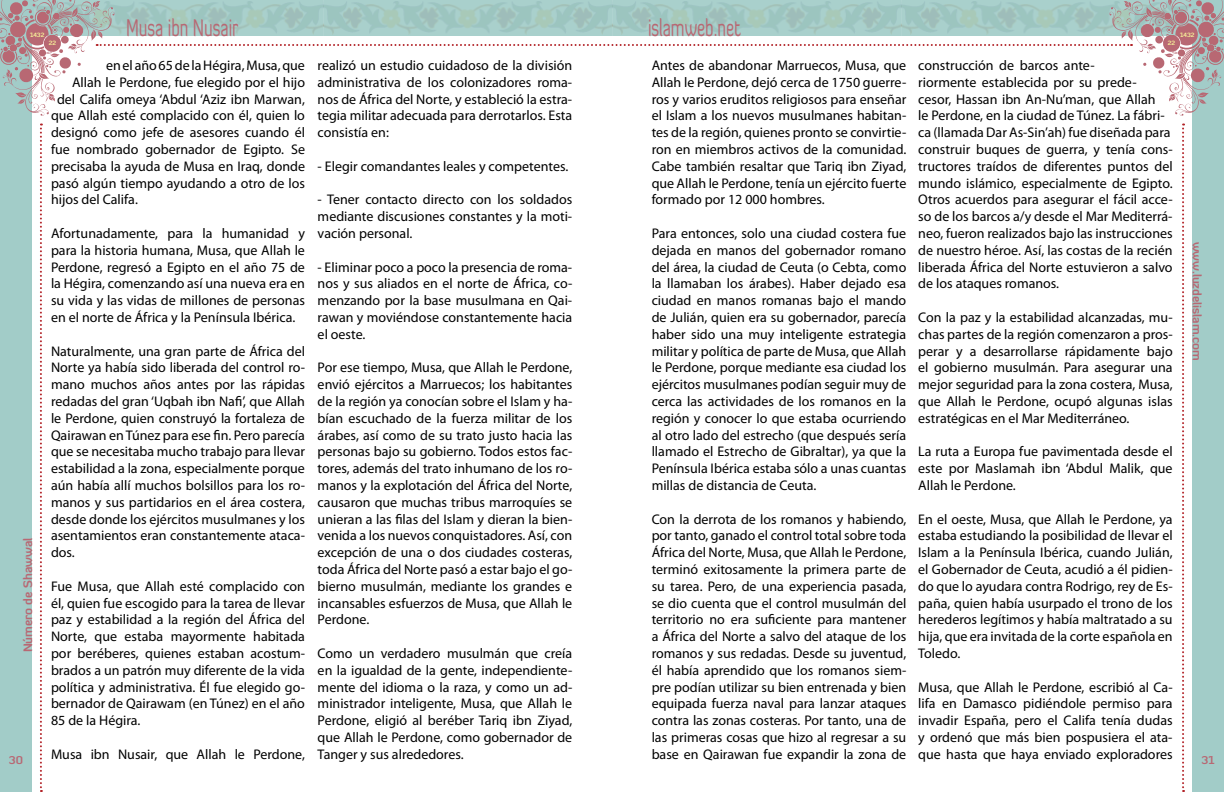
<style>
.page{position:relative;width:1224px;height:792px;background:#fff}
.page>*{position:absolute;margin:0;border:0;box-sizing:border-box;transform-origin:0 0}
.t1{font:24px "Diavlo";color:#b86873;scale:.67 1}
.t2{font:14px/16.8px "Myriad Pro";color:#000;text-align:justify}
.t3{font:700 12px "Diavlo";color:#b86873}
.t4{font:700 11px "Diavlo";color:#b86873}
.t5{font:700 6px "Diavlo";color:#f8f299}
</style>
<div class="page">
<div style="left:0;top:0;width:32px;height:792px;background:#a2ccc8"></div>
<svg style="left:40px;top:124px;width:2px;height:668px"></svg>
<div style="left:1192px;top:0;width:32px;height:792px;background:#a2ccc8"></div>
<svg style="left:1182px;top:124px;width:2px;height:668px"></svg>
<svg style="left:0;top:0;width:1224px;height:116px"></svg>
<p class="t5" style="left:30px;top:31px;width:16px">1432</p>
<p class="t5" style="left:49px;top:39px;width:9px">22</p>
<p class="t1" style="left:126px;top:13px;width:169px">Musa ibn Nusair</p>
<p class="t1" style="left:648px;top:13px;width:140px">islamweb.net</p>
<p class="t5" style="left:1180px;top:31px;width:16px">1432</p>
<p class="t5" style="left:1168px;top:39px;width:9px">22</p>
<p class="t2" style="left:106px;top:57px;width:200px">en el año 65 de la Hégira, Musa, que</p>
<p class="t2" style="left:72px;top:74px;width:235px">Allah le Perdone, fue elegido por el hijo</p>
<p class="t2" style="left:57px;top:90px;width:249px">del Califa omeya ‘Abdul ‘Aziz ibn Marwan,</p>
<p class="t2" style="left:51px;top:107px;width:255px">que Allah esté complacido con él, quien lo</p>
<p class="t2" style="left:51px;top:124px;width:256px">designó como jefe de asesores cuando él</p>
<p class="t2" style="left:51px;top:141px;width:256px">fue nombrado gobernador de Egipto. Se</p>
<p class="t2" style="left:51px;top:158px;width:256px">precisaba la ayuda de Musa en Iraq, donde</p>
<p class="t2" style="left:51px;top:174px;width:256px">pasó algún tiempo ayudando a otro de los</p>
<p class="t2" style="left:51px;top:191px;width:88px">hijos del Califa.</p>
<p class="t2" style="left:51px;top:225px;width:256px">Afortunadamente, para la humanidad y para la historia humana, Musa, que Allah le Perdone, regresó a Egipto en el año 75 de la Hégira, comenzando así una nueva era en su vida y las vidas de millones de personas en el norte de África y la Península Ibérica.</p>
<p class="t2" style="left:51px;top:342px;width:256px">Naturalmente, una gran parte de África del Norte ya había sido liberada del control ro&shy;mano muchos años antes por las rápidas redadas del gran ‘Uqbah ibn Nafi’, que Allah le Perdone, quien construyó la fortaleza de Qairawan en Túnez para ese fin. Pero parecía que se necesitaba mucho trabajo para llevar estabilidad a la zona, especialmente porque aún había allí muchos bolsillos para los ro&shy;manos y sus partidarios en el área costera, desde donde los ejércitos musulmanes y los asentamientos eran constantemente ataca&shy;dos.</p>
<p class="t2" style="left:51px;top:578px;width:256px">Fue Musa, que Allah esté complacido con él, quien fue escogido para la tarea de llevar paz y estabilidad a la región del África del Norte, que estaba mayormente habitada por beréberes, quienes estaban acostum&shy;brados a un patrón muy diferente de la vida política y administrativa. Él fue elegido go&shy;bernador de Qairawam (en Túnez) en el año 85 de la Hégira.</p>
<p class="t2" style="left:51px;top:746px;width:256px">Musa ibn Nusair, que Allah le Perdone,</p>
<p class="t2" style="left:318px;top:57px;width:256px">realizó un estudio cuidadoso de la división administrativa de los colonizadores roma&shy;nos de África del Norte, y estableció la estra&shy;tegia militar adecuada para derrotarlos. Esta consistía en:</p>
<p class="t2" style="left:318px;top:158px;width:252px">- Elegir comandantes leales y competentes.</p>
<p class="t2" style="left:318px;top:191px;width:256px">- Tener contacto directo con los soldados mediante discusiones constantes y la moti&shy;vación personal.</p>
<p class="t2" style="left:318px;top:258px;width:256px">- Eliminar poco a poco la presencia de roma&shy;nos y sus aliados en el norte de África, co&shy;menzando por la base musulmana en Qai&shy;rawan y moviéndose constantemente hacia el oeste.</p>
<p class="t2" style="left:318px;top:359px;width:256px">Por ese tiempo, Musa, que Allah le Perdone, envió ejércitos a Marruecos; los habitantes de la región ya conocían sobre el Islam y ha&shy;bían escuchado de la fuerza militar de los árabes, así como de su trato justo hacia las personas bajo su gobierno. Todos estos fac&shy;tores, además del trato inhumano de los ro&shy;manos y la explotación del África del Norte, causaron que muchas tribus marroquíes se unieran a las filas del Islam y dieran la bien&shy;venida a los nuevos conquistadores. Así, con excepción de una o dos ciudades costeras, toda África del Norte pasó a estar bajo el go&shy;bierno musulmán, mediante los grandes e incansables esfuerzos de Musa, que Allah le Perdone.</p>
<p class="t2" style="left:318px;top:645px;width:256px">Como un verdadero musulmán que creía en la igualdad de la gente, independiente&shy;mente del idioma o la raza, y como un ad&shy;ministrador inteligente, Musa, que Allah le Perdone, eligió al beréber Tariq ibn Ziyad, que Allah le Perdone, como gobernador de Tanger y sus alrededores.</p>
<p class="t2" style="left:652px;top:57px;width:256px">Antes de abandonar Marruecos, Musa, que Allah le Perdone, dejó cerca de 1750 guerre&shy;ros y varios eruditos religiosos para enseñar el Islam a los nuevos musulmanes habitan&shy;tes de la región, quienes pronto se convirtie&shy;ron en miembros activos de la comunidad.<br>Cabe también resaltar que Tariq ibn Ziyad, que Allah le Perdone, tenía un ejército fuerte formado por 12 000 hombres.</p>
<p class="t2" style="left:652px;top:225px;width:256px">Para entonces, solo una ciudad costera fue dejada en manos del gobernador romano del área, la ciudad de Ceuta (o Cebta, como la llamaban los árabes). Haber dejado esa ciudad en manos romanas bajo el mando de Julián, quien era su gobernador, parecía haber sido una muy inteligente estrategia militar y política de parte de Musa, que Allah le Perdone, porque mediante esa ciudad los ejércitos musulmanes podían seguir muy de cerca las actividades de los romanos en la región y conocer lo que estaba ocurriendo al otro lado del estrecho (que después sería llamado el Estrecho de Gibraltar), ya que la Península Ibérica estaba sólo a unas cuantas millas de distancia de Ceuta.</p>
<p class="t2" style="left:652px;top:510px;width:256px">Con la derrota de los romanos y habiendo, por tanto, ganado el control total sobre toda África del Norte, Musa, que Allah le Perdone, terminó exitosamente la primera parte de su tarea. Pero, de una experiencia pasada, se dio cuenta que el control musulmán del territorio no era suficiente para mantener a África del Norte a salvo del ataque de los romanos y sus redadas. Desde su juventud, él había aprendido que los romanos siem&shy;pre podían utilizar su bien entrenada y bien equipada fuerza naval para lanzar ataques contra las zonas costeras. Por tanto, una de las primeras cosas que hizo al regresar a su base en Qairawan fue expandir la zona de</p>
<p class="t2" style="left:918px;top:57px;width:256px;text-align:left">construcción de barcos ante-<br>riormente establecida por su prede&shy;cesor, Hassan ibn An-Nu’man, que Allah<br>le Perdone, en la ciudad de Túnez. La fábri&shy;ca (llamada Dar As-Sin’ah) fue diseñada para construir buques de guerra, y tenía cons&shy;tructores traídos de diferentes puntos del mundo islámico, especialmente de Egipto.<br>Otros acuerdos para asegurar el fácil acce&shy;so de los barcos a/y desde el Mar Mediterrá&shy;neo, fueron realizados bajo las instrucciones de nuestro héroe. Así, las costas de la recién liberada África del Norte estuvieron a salvo de los ataques romanos.</p>
<p class="t2" style="left:918px;top:309px;width:256px">Con la paz y la estabilidad alcanzadas, mu&shy;chas partes de la región comenzaron a pros&shy;perar y a desarrollarse rápidamente bajo el gobierno musulmán. Para asegurar una mejor seguridad para la zona costera, Musa, que Allah le Perdone, ocupó algunas islas estratégicas en el Mar Mediterráneo.</p>
<p class="t2" style="left:918px;top:443px;width:256px">La ruta a Europa fue pavimentada desde el este por Maslamah ibn ‘Abdul Malik, que Allah le Perdone.</p>
<p class="t2" style="left:918px;top:510px;width:256px">En el oeste, Musa, que Allah le Perdone, ya estaba estudiando la posibilidad de llevar el Islam a la Península Ibérica, cuando Julián, el Gobernador de Ceuta, acudió a él pidien&shy;do que lo ayudara contra Rodrigo, rey de Es&shy;paña, quien había usurpado el trono de los herederos legítimos y había maltratado a su hija, que era invitada de la corte española en Toledo.</p>
<p class="t2" style="left:918px;top:678px;width:256px">Musa, que Allah le Perdone, escribió al Ca&shy;lifa en Damasco pidiéndole permiso para invadir España, pero el Califa tenía dudas y ordenó que más bien pospusiera el ata&shy;que hasta que haya enviado exploradores</p>
<p class="t3" style="left:1205px;top:242px;width:121px;rotate:90deg">www.luzdelislam.com</p>
<p class="t3" style="left:20px;top:652px;width:116px;rotate:-90deg">Número de Shawwal</p>
<p class="t4" style="left:9px;top:753px;width:16px">30</p>
<p class="t4" style="left:1202px;top:753px;width:14px">31</p>
</div>
